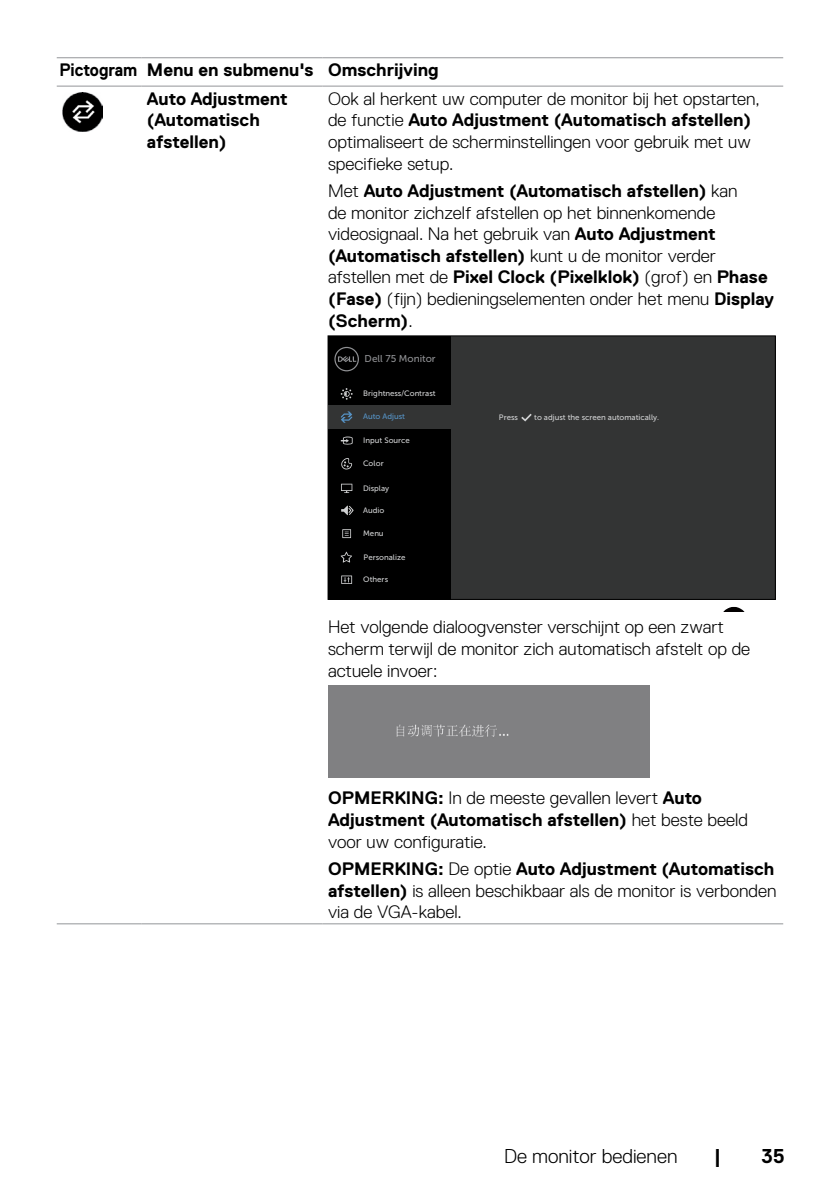
<style>
.page{position:relative;width:840px;height:1191px;background:#fff}
.page>*{position:absolute;margin:0;border:0;box-sizing:border-box;transform-origin:0 0}
.t1{font:300 20px "Dell Replica";color:#000}
.t2{font:700 20px "Dell Replica";color:#000}
.t3{font:300 18px/21.6px "Dell Replica";color:#000}
.t4{font:700 18px/28.8px "Dell Replica";color:#000;scale:.9 1}
.t5{font:700 18px/21.6px "Dell Replica";color:#000}
.t6{font:10px "Museo Sans For Dell 500";color:#8f9093}
.t7{font:7.8px "Museo Sans For Dell 500";color:#d0d1d2}
.t8{font:7.8px "Museo Sans For Dell 500";color:#5693c6}
.s1{font-weight:700}
</style>
<div class="page">
<hr style="left:57px;top:57px;width:84px;height:1px;background:#939598">
<hr style="left:141px;top:57px;width:181px;height:1px;background:#939598">
<hr style="left:322px;top:57px;width:460px;height:1px;background:#939598">
<hr style="left:57px;top:86px;width:84px;height:1px;background:#939598">
<hr style="left:141px;top:86px;width:181px;height:1px;background:#939598">
<hr style="left:322px;top:86px;width:460px;height:1px;background:#939598">
<hr style="left:57px;top:923px;width:84px;height:1px;background:#939598">
<hr style="left:141px;top:923px;width:181px;height:1px;background:#939598">
<hr style="left:322px;top:923px;width:460px;height:1px;background:#939598">
<img style="left:62px;top:92px;width:40px;height:40px">
<div style="left:328px;top:336px;width:446px;height:263px;background:#333434"></div>
<div style="left:328px;top:336px;width:123px;height:263px;background:#000"></div>
<div style="left:328px;top:406px;width:123px;height:23px;background:#333434"></div>
<svg style="left:340px;top:388px;width:12px;height:12px"></svg>
<svg style="left:340px;top:436px;width:12px;height:8px"></svg>
<svg style="left:341px;top:458px;width:11px;height:12px"></svg>
<svg style="left:341px;top:484px;width:11px;height:9px"></svg>
<svg style="left:342px;top:529px;width:9px;height:9px"></svg>
<svg style="left:341px;top:575px;width:11px;height:9px"></svg>
<svg style="left:334px;top:347px;width:25px;height:24px"></svg>
<svg style="left:341px;top:505px;width:13px;height:11px"></svg>
<svg style="left:340px;top:551px;width:12px;height:12px"></svg>
<img style="left:723px;top:607px;width:22px;height:5px">
<svg style="left:521px;top:413px;width:11px;height:9px"></svg>
<svg style="left:341px;top:411px;width:11px;height:12px"></svg>
<div style="left:328px;top:686px;width:321px;height:91px;background:#808082"></div>
<p class="t4" style="left:147px;top:55px;width:325px;text-indent:-87px">Pictogram Menu en submenu's Omschrijving<br>Auto Adjustment</p>
<p class="t5" style="left:147px;top:109px;width:114px">(Automatisch afstellen)</p>
<p class="t3" style="left:328px;top:88px;width:433px">Ook al herkent uw computer de monitor bij het opstarten, de functie <span class="s1">Auto Adjustment (Automatisch afstellen) </span>optimaliseert de scherminstellingen voor gebruik met uw specifieke setup.</p>
<p class="t3" style="left:328px;top:180px;width:447px">Met <span class="s1">Auto Adjustment (Automatisch afstellen)</span> kan<br>de monitor zichzelf afstellen op het binnenkomende videosignaal. Na het gebruik van <span class="s1">Auto Adjustment (Automatisch afstellen)</span> kunt u de monitor verder afstellen met de <span class="s1">Pixel Clock (Pixelklok)</span> (grof) en <span class="s1">Phase (Fase)</span> (fijn) bedieningselementen onder het menu <span class="s1">Display (Scherm)</span>.</p>
<p class="t6" style="left:364px;top:353px;width:72px">Dell 75 Monitor</p>
<p class="t7" style="left:363px;top:389px;width:74px">Brightness/Contrast</p>
<p class="t8" style="left:363px;top:412px;width:43px">Auto Adjust</p>
<p class="t7" style="left:498px;top:413px;width:21px">Press</p>
<p class="t7" style="left:534px;top:413px;width:126px">to adjust the screen automatically.</p>
<p class="t7" style="left:363px;top:436px;width:48px">Input Source</p>
<p class="t7" style="left:363px;top:459px;width:22px">Color</p>
<p class="t7" style="left:363px;top:484px;width:28px">Display</p>
<p class="t7" style="left:363px;top:506px;width:23px">Audio</p>
<p class="t7" style="left:363px;top:529px;width:22px">Menu</p>
<p class="t7" style="left:363px;top:553px;width:43px">Personalize</p>
<p class="t7" style="left:363px;top:575px;width:27px">Others</p>
<p class="t3" style="left:328px;top:616px;width:423px">Het volgende dialoogvenster verschijnt op een zwart scherm terwijl de monitor zich automatisch afstelt op de actuele invoer:</p>
<p class="t3" style="left:328px;top:787px;width:421px"><span class="s1">OPMERKING:</span> In de meeste gevallen levert <span class="s1">Auto<br>Adjustment (Automatisch afstellen)</span> het beste beeld voor uw configuratie.</p>
<p class="t3" style="left:328px;top:858px;width:449px;text-align:justify"><span class="s1">OPMERKING:</span> De optie <span class="s1">Auto Adjustment (Automatisch afstellen)</span> is alleen beschikbaar als de monitor is verbonden via de VGA-kabel.</p>
<p class="t1" style="left:504px;top:1144px;width:175px">De monitor bedienen</p>
<p class="t2" style="left:713px;top:1144px;width:9px">|</p>
<p class="t2" style="left:761px;top:1144px;width:25px">35</p>
</div>
